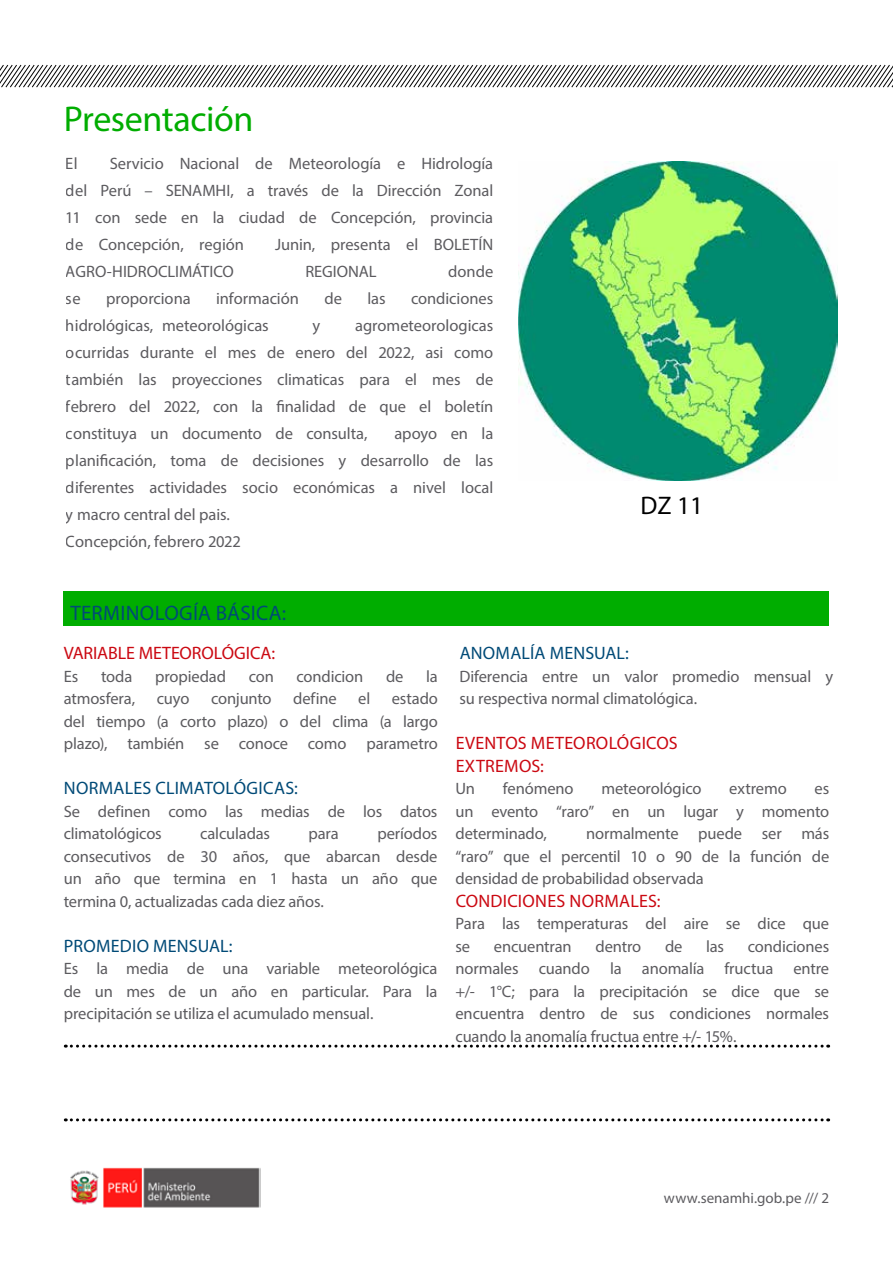
<style>
.page{position:relative;width:893px;height:1263px;background:#fff}
.page>*{position:absolute;margin:0;border:0;box-sizing:border-box;transform-origin:0 0}
.t1{font:36px "Myriad Pro";letter-spacing:-.01em;color:#00ad00}
.t2{font:25.5px "Myriad Pro";color:#000}
.t3{font:21px "Myriad Pro";letter-spacing:.015em;color:#004a77}
.t4{font:18px/22.5px "Myriad Pro";letter-spacing:.01em;color:#cb0912}
.t5{font:18px "Myriad Pro";letter-spacing:.01em;color:#004a77}
.t6{font:16.5px/22.5px "Myriad Pro";letter-spacing:-.005em;color:#5c5b5f;text-align:justify}
.t7{font:15px "Myriad Pro";color:#5c5b5f}
</style>
<div class="page">
<img style="left:70px;top:1167px;width:191px;height:41px">
<svg style="left:65px;top:1118px;width:764px;height:3px"></svg>
<svg style="left:65px;top:1044px;width:764px;height:3px"></svg>
<svg style="left:0;top:64px;width:893px;height:24px"></svg>
<div style="left:64px;top:591px;width:765px;height:34px;background:#00ad00"></div>
<img style="left:519px;top:162px;width:319px;height:318px">
<h1 class="t1" style="left:64px;top:96px;width:191px">Presentación</h1>
<p class="t6" style="left:66px;top:152px;width:13px">El</p>
<p class="t6" style="left:66px;top:150px;width:429px;line-height:27px;text-indent:44px">Servicio Nacional de Meteorología e Hidrología del Perú – SENAMHI, a través de la Dirección Zonal 11 con sede en la ciudad de Concepción, provincia de Concepción, región</p>
<p class="t6" style="left:275px;top:233px;width:220px">Junin, presenta el BOLETÍN</p>
<p class="t6" style="left:66px;top:260px;width:169px">AGRO-HIDROCLIMÁTICO</p>
<p class="t6" style="left:305px;top:260px;width:73px">REGIONAL</p>
<p class="t6" style="left:448px;top:260px;width:46px">donde</p>
<p class="t6" style="left:66px;top:287px;width:16px">se</p>
<p class="t6" style="left:106px;top:287px;width:86px">proporciona</p>
<p class="t6" style="left:216px;top:287px;width:84px">información</p>
<p class="t6" style="left:324px;top:287px;width:19px">de</p>
<p class="t6" style="left:367px;top:287px;width:20px">las</p>
<p class="t6" style="left:411px;top:287px;width:84px">condiciones</p>
<p class="t6" style="left:66px;top:314px;width:204px">hidrológicas, meteorológicas</p>
<p class="t6" style="left:312px;top:314px;width:9px">y</p>
<p class="t6" style="left:66px;top:312px;width:429px;line-height:27px;text-indent:289px">agrometeorologicas ocurridas durante el mes de enero del 2022, asi como también las proyecciones climaticas para el mes de febrero del 2022, con la finalidad de que el boletín constituya un documento de consulta,</p>
<p class="t6" style="left:66px;top:420px;width:429px;line-height:27px;text-align:left;text-indent:329px">apoyo en la planificación, toma de decisiones y desarrollo de las diferentes actividades socio económicas a nivel local y macro central del pais.<br>Concepción, febrero 2022</p>
<p class="t3" style="left:70px;top:600px;width:217px">TERMINOLOGÍA BÁSICA:</p>
<h2 class="t2" style="left:640px;top:489px;width:64px">DZ 11</h2>
<p class="t4" style="left:64px;top:641px;width:213px">VARIABLE METEOROLÓGICA:</p>
<p class="t6" style="left:64px;top:665px;width:16px">Es</p>
<p class="t6" style="left:101px;top:665px;width:33px">toda</p>
<p class="t6" style="left:155px;top:665px;width:72px">propiedad</p>
<p class="t6" style="left:249px;top:665px;width:27px">con</p>
<p class="t6" style="left:297px;top:665px;width:68px">condicion</p>
<p class="t6" style="left:386px;top:665px;width:19px">de</p>
<p class="t6" style="left:426px;top:665px;width:13px">la</p>
<p class="t6" style="left:64px;top:687px;width:73px">atmosfera,</p>
<p class="t6" style="left:157px;top:687px;width:34px">cuyo</p>
<p class="t6" style="left:211px;top:687px;width:62px">conjunto</p>
<p class="t6" style="left:293px;top:687px;width:45px">define</p>
<p class="t6" style="left:358px;top:687px;width:14px">el</p>
<p class="t6" style="left:64px;top:687px;width:376px;text-indent:328px">estado del tiempo (a corto plazo) o del clima (a largo plazo), también se conoce como parametro</p>
<p class="t5" style="left:64px;top:777px;width:235px">NORMALES CLIMATOLÓGICAS:</p>
<p class="t6" style="left:64px;top:800px;width:375px">Se definen como las medias de los datos climatológicos</p>
<p class="t6" style="left:64px;top:822px;width:375px;text-indent:314px">períodos consecutivos de 30 años, que abarcan desde un año que termina en 1 hasta un año que termina 0, actualizadas cada diez años.</p>
<p class="t6" style="left:200px;top:822px;width:71px">calculadas</p>
<p class="t6" style="left:309px;top:822px;width:32px">para</p>
<p class="t5" style="left:64px;top:934px;width:170px">PROMEDIO MENSUAL:</p>
<p class="t6" style="left:64px;top:957px;width:375px">Es la media de una variable meteorológica de un mes de un año en particular. Para la precipitación se utiliza el acumulado mensual.</p>
<p class="t5" style="left:460px;top:642px;width:171px">ANOMALÍA MENSUAL:</p>
<p class="t6" style="left:459px;top:665px;width:375px">Diferencia entre un valor promedio mensual y su respectiva normal climatológica.</p>
<p class="t4" style="left:456px;top:731px;width:224px">EVENTOS METEOROLÓGICOS<br>EXTREMOS:</p>
<p class="t6" style="left:455px;top:777px;width:21px">Un</p>
<p class="t6" style="left:503px;top:777px;width:72px">fenómeno</p>
<p class="t6" style="left:601px;top:777px;width:102px">meteorológico</p>
<p class="t6" style="left:729px;top:777px;width:59px">extremo</p>
<p class="t6" style="left:455px;top:777px;width:375px;text-indent:359px">es un evento “raro” en un lugar y momento determinado,</p>
<p class="t6" style="left:455px;top:822px;width:375px;text-indent:131px">normalmente puede ser más “raro” que el percentil 10 o 90 de la función de densidad de probabilidad observada</p>
<p class="t4" style="left:456px;top:889px;width:206px">CONDICIONES NORMALES:</p>
<p class="t6" style="left:455px;top:912px;width:375px">Para las temperaturas del aire se dice que se</p>
<p class="t6" style="left:455px;top:935px;width:375px;text-indent:292px">condiciones normales cuando la anomalía fructua entre +/- 1°C; para la precipitación se dice que se encuentra dentro de sus condiciones normales cuando la anomalía fructua entre +/- 15%.</p>
<p class="t6" style="left:494px;top:935px;width:79px">encuentran</p>
<p class="t6" style="left:595px;top:935px;width:47px">dentro</p>
<p class="t6" style="left:665px;top:935px;width:19px">de</p>
<p class="t6" style="left:706px;top:935px;width:19px">las</p>
<p class="t7" style="left:664px;top:1189px;width:167px">www.senamhi.gob.pe /// 2</p>
</div>
